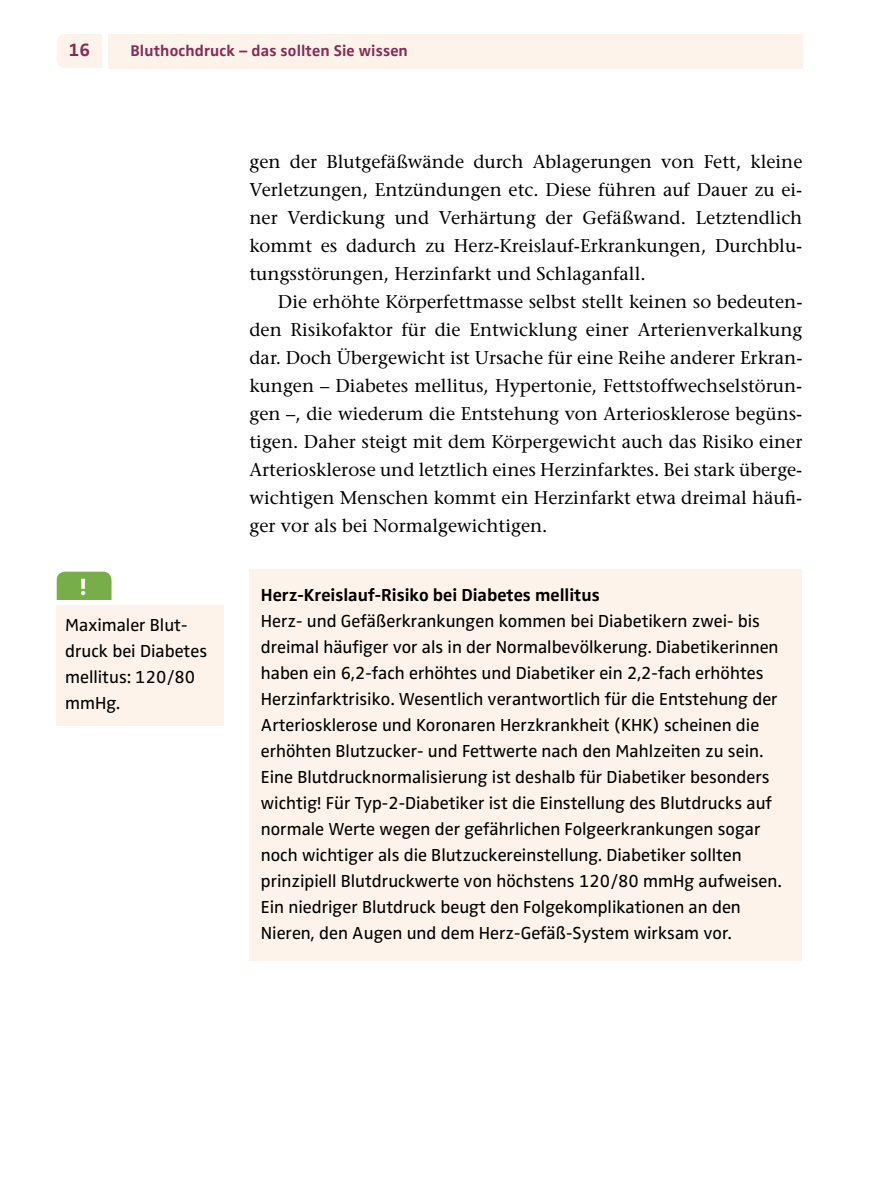
<style>
.page{position:relative;width:879px;height:1191px;background:#fff}
.page>*{position:absolute;margin:0;border:0;box-sizing:border-box;transform-origin:0 0}
.t1{font:18.4px/28px "Stone Serif";color:#000;text-align:justify}
.t2{font:700 18.4px "Zwo Pro";color:#842c56}
.t3{font:18px/26px "Zwo Pro";color:#000}
.t4{font:700 18px "Zwo Pro";color:#000}
.t5{font:700 16px "Zwo Pro";letter-spacing:.01em;color:#842c56}
</style>
<div class="page">
<div style="left:57px;top:34px;width:45px;height:34px;background:#fef3ea"></div>
<div style="left:108px;top:34px;width:694px;height:34px;background:#fef3ea"></div>
<div style="left:57px;top:605px;width:167px;height:121px;background:#fef3ea"></div>
<svg style="left:57px;top:571px;width:54px;height:29px;background:#80b355"></svg>
<div style="left:249px;top:569px;width:553px;height:392px;background:#fef3ea"></div>
<p class="t2" style="left:69px;top:39px;width:23px">16</p>
<p class="t5" style="left:130px;top:41px;width:279px">Bluthochdruck – das sollten Sie wissen</p>
<p class="t3" style="left:65px;top:612px;width:143px">Maximaler Blut&shy;druck bei Diabetes mellitus: 120/80 mmHg.</p>
<p class="t1" style="left:249px;top:148px;width:554px">gen der Blutgefäßwände durch Ablagerungen von Fett, kleine Verletzungen, Entzündungen etc. Diese führen auf Dauer zu ei&shy;ner Verdickung und Verhärtung der Gefäßwand. Letztendlich kommt es dadurch zu Herz-Kreislauf-Erkrankungen, Durchblu&shy;tungsstörungen, Herzinfarkt und Schlaganfall.</p>
<p class="t1" style="left:249px;top:288px;width:554px;text-indent:28px">Die erhöhte Körperfettmasse selbst stellt keinen so bedeuten&shy;den Risikofaktor für die Entwicklung einer Arterienverkalkung dar. Doch Übergewicht ist Ursache für eine Reihe anderer Erkran&shy;kungen – Diabetes mellitus, Hypertonie, Fettstoffwechselstörun&shy;gen –, die wiederum die Entstehung von Arteriosklerose begüns&shy;tigen. Daher steigt mit dem Körpergewicht auch das Risiko einer Arteriosklerose und letztlich eines Herzinfarktes. Bei stark überge&shy;wichtigen Menschen kommt ein Herzinfarkt etwa dreimal häufi&shy;ger vor als bei Normalgewichtigen.</p>
<p class="t4" style="left:261px;top:584px;width:340px">Herz-Kreislauf-Risiko bei Diabetes mellitus</p>
<p class="t3" style="left:261px;top:608px;width:522px">Herz- und Gefäßerkrankungen kommen bei Diabetikern zwei- bis dreimal häufiger vor als in der Normalbevölkerung. Diabetikerinnen haben ein 6,2-fach erhöhtes und Diabetiker ein 2,2-fach erhöhtes Herzinfarktrisiko. Wesentlich verantwortlich für die Entstehung der Arteriosklerose und Koronaren Herzkrankheit (KHK) scheinen die erhöhten Blutzucker- und Fettwerte nach den Mahlzeiten zu sein.<br>Eine Blutdrucknormalisierung ist deshalb für Diabetiker besonders wichtig! Für Typ-2-Diabetiker ist die Einstellung des Blutdrucks auf normale Werte wegen der gefährlichen Folgeerkrankungen sogar noch wichtiger als die Blutzuckereinstellung. Diabetiker sollten prinzipiell Blutdruckwerte von höchstens 120/80 mmHg aufweisen.<br>Ein niedriger Blutdruck beugt den Folgekomplikationen an den Nieren, den Augen und dem Herz-Gefäß-System wirksam vor.</p>
</div>
